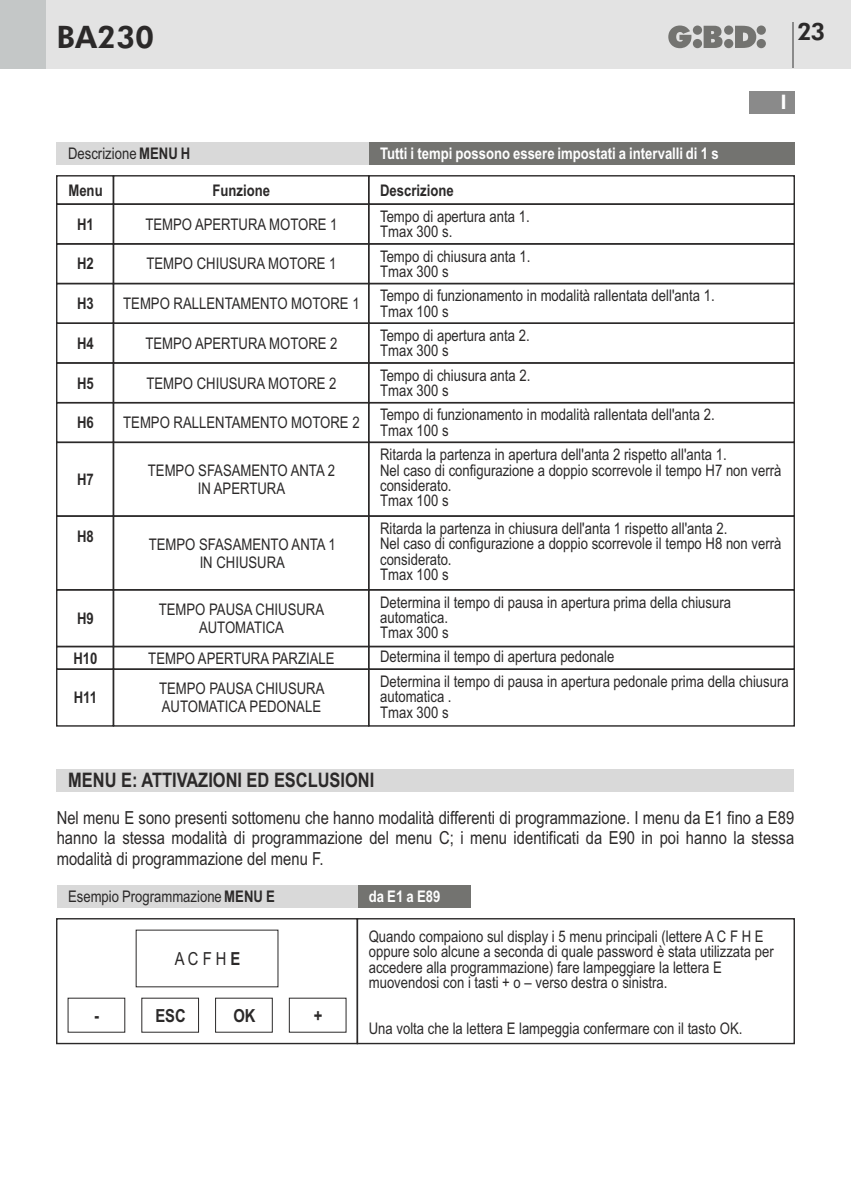
<style>
.page{position:relative;width:851px;height:1191px;background:#fff}
.page>*{position:absolute;margin:0;border:0;box-sizing:border-box;transform-origin:0 0}
.t1{font:800 31px "Futura BT";color:#2b2929}
.t2{font:800 24px "Futura BT";color:#2b2929}
.t3{font:700 20px "Arial Narrow";color:#2b2929}
.t4{font:800 20px "Futura BT";color:#fff}
.t5{font:18px/20.4px "Arial Narrow";color:#2b2929;text-align:justify}
.t6{font:700 18px "Arial Narrow";color:#2b2929}
.t7{font:16px/15.4px "Arial Narrow";color:#2b2929}
.t8{font:700 16px "Arial Narrow";color:#fff}
.t9{font:700 16px "Arial Narrow";color:#2b2929}
.s1{font-weight:700}
</style>
<div class="page">
<div style="left:0;top:0;width:850px;height:68px;background:#e3e3e3"></div>
<div style="left:0;top:0;width:45px;height:68px;background:#c4c7c7"></div>
<svg style="left:668px;top:26px;width:97px;height:22px"></svg>
<hr style="left:792px;top:23px;width:2px;height:45px;background:#8a8a8a">
<div style="left:748px;top:91px;width:46px;height:22px;background:#8a8a8a"></div>
<svg style="left:56px;top:175px;width:739px;height:552px"></svg>
<div style="left:56px;top:918px;width:302px;height:126px;border:1px solid #2b2929"></div>
<div style="left:356px;top:918px;width:438px;height:126px;border:1px solid #2b2929"></div>
<div style="left:57px;top:768px;width:737px;height:23px;background:#d9d9d9"></div>
<div style="left:57px;top:142px;width:312px;height:22px;background:#d9d9d9"></div>
<div style="left:369px;top:142px;width:425px;height:22px;background:#737370"></div>
<div style="left:357px;top:884px;width:114px;height:23px;background:#737370"></div>
<div style="left:57px;top:884px;width:300px;height:23px;background:#d9d9d9"></div>
<h1 class="t1" style="left:56px;top:24px;width:99px">BA230</h1>
<h2 class="t2" style="left:797px;top:22px;width:29px">23</h2>
<p class="t7" style="left:68px;top:148px;width:124px">Descrizione <span class="s1">MENU H</span></p>
<p class="t8" style="left:380px;top:147px;width:340px">Tutti i tempi possono essere impostati a intervalli di 1 s</p>
<p class="t4" style="left:780px;top:94px;width:8px">I</p>
<p class="t9" style="left:68px;top:184px;width:36px">Menu</p>
<p class="t9" style="left:212px;top:184px;width:59px">Funzione</p>
<p class="t9" style="left:380px;top:184px;width:75px">Descrizione</p>
<p class="t7" style="left:380px;top:210px;width:151px">Tempo di apertura anta 1.<br>Tmax 300 s.</p>
<p class="t7" style="left:380px;top:250px;width:152px">Tempo di chiusura anta 1.<br>Tmax 300 s</p>
<p class="t7" style="left:380px;top:289px;width:336px">Tempo di funzionamento in modalità rallentata dell'anta 1.<br>Tmax 100 s</p>
<p class="t7" style="left:380px;top:329px;width:151px">Tempo di apertura anta 2.<br>Tmax 300 s</p>
<p class="t7" style="left:380px;top:369px;width:152px">Tempo di chiusura anta 2.<br>Tmax 300 s</p>
<p class="t7" style="left:380px;top:408px;width:336px">Tempo di funzionamento in modalità rallentata dell'anta 2.<br>Tmax 100 s</p>
<p class="t7" style="left:380px;top:448px;width:403px">Ritarda la partenza in apertura dell'anta 2 rispetto all'anta 1.<br>Nel caso di configurazione a doppio scorrevole il tempo H7 non verrà considerato.<br>Tmax 100 s</p>
<p class="t7" style="left:380px;top:522px;width:403px">Ritarda la partenza in chiusura dell'anta 1 rispetto all'anta 2.<br>Nel caso di configurazione a doppio scorrevole il tempo H8 non verrà considerato.<br>Tmax 100 s</p>
<p class="t7" style="left:380px;top:596px;width:352px">Determina il tempo di pausa in apertura prima della chiusura automatica.<br>Tmax 300 s</p>
<p class="t7" style="left:380px;top:645px;width:410px;line-height:25px">Determina il tempo di apertura pedonale<br>Determina il tempo di pausa in apertura pedonale prima della chiusura</p>
<p class="t7" style="left:380px;top:690px;width:73px">automatica .<br>Tmax 300 s</p>
<p class="t7" style="left:145px;top:218px;width:194px">TEMPO APERTURA MOTORE 1</p>
<p class="t7" style="left:146px;top:258px;width:192px">TEMPO CHIUSURA MOTORE 1</p>
<p class="t7" style="left:123px;top:297px;width:238px">TEMPO RALLENTAMENTO MOTORE 1</p>
<p class="t7" style="left:145px;top:337px;width:194px">TEMPO APERTURA MOTORE 2</p>
<p class="t7" style="left:146px;top:377px;width:192px">TEMPO CHIUSURA MOTORE 2</p>
<p class="t7" style="left:123px;top:416px;width:238px">TEMPO RALLENTAMENTO MOTORE 2</p>
<p class="t7" style="left:148px;top:462px;width:188px;line-height:18.2px;text-align:center">TEMPO SFASAMENTO ANTA 2<br>IN APERTURA</p>
<p class="t9" style="left:77px;top:218px;width:18px">H1</p>
<p class="t9" style="left:77px;top:258px;width:18px">H2</p>
<p class="t9" style="left:77px;top:297px;width:18px">H3</p>
<p class="t9" style="left:77px;top:337px;width:18px">H4</p>
<p class="t9" style="left:77px;top:377px;width:18px">H5</p>
<p class="t9" style="left:77px;top:416px;width:18px">H6</p>
<p class="t9" style="left:77px;top:473px;width:18px">H7</p>
<p class="t9" style="left:77px;top:530px;width:18px">H8</p>
<p class="t7" style="left:149px;top:536px;width:188px;line-height:18.2px;text-align:center">TEMPO SFASAMENTO ANTA 1<br>IN CHIUSURA</p>
<p class="t7" style="left:159px;top:601px;width:167px;line-height:18.2px;text-align:center">TEMPO PAUSA CHIUSURA<br>AUTOMATICA</p>
<p class="t7" style="left:148px;top:644px;width:188px;line-height:30.6px;text-align:center">TEMPO APERTURA PARZIALE<br>TEMPO PAUSA CHIUSURA</p>
<p class="t7" style="left:162px;top:700px;width:161px">AUTOMATICA PEDONALE</p>
<p class="t9" style="left:77px;top:612px;width:18px">H9</p>
<p class="t9" style="left:73px;top:652px;width:26px">H10</p>
<p class="t9" style="left:74px;top:691px;width:25px">H11</p>
<p class="t3" style="left:68px;top:772px;width:307px">MENU E: ATTIVAZIONI ED ESCLUSIONI</p>
<p class="t5" style="left:57px;top:809px;width:739px">Nel menu E sono presenti sottomenu che hanno modalità differenti di programmazione. I menu da E1 fino a E89 hanno la stessa modalità di programmazione del menu C; i menu identificati da E90 in poi hanno la stessa modalità di programmazione del menu F.</p>
<p class="t7" style="left:68px;top:890px;width:208px">Esempio Programmazione<span class="s1">MENU E</span></p>
<p class="t8" style="left:368px;top:890px;width:73px">da E1 a E89</p>
<p class="t5" style="left:175px;top:950px;width:67px">A C F H <span class="s1">E</span></p>
<p class="t6" style="left:94px;top:1008px;width:6px">-</p>
<p class="t6" style="left:155px;top:1008px;width:32px">ESC</p>
<p class="t6" style="left:233px;top:1008px;width:24px">OK</p>
<p class="t6" style="left:314px;top:1008px;width:10px">+</p>
<p class="t7" style="left:369px;top:930px;width:406px">Quando compaiono sul display i 5 menu principali (lettere A C F H E oppure solo alcune a seconda di quale password è stata utilizzata per accedere alla programmazione) fare lampeggiare la lettera E muovendosi con i tasti + o – verso destra o sinistra.</p>
<p class="t7" style="left:369px;top:1022px;width:375px">Una volta che la lettera E lampeggia confermare con il tasto OK.</p>
</div>
